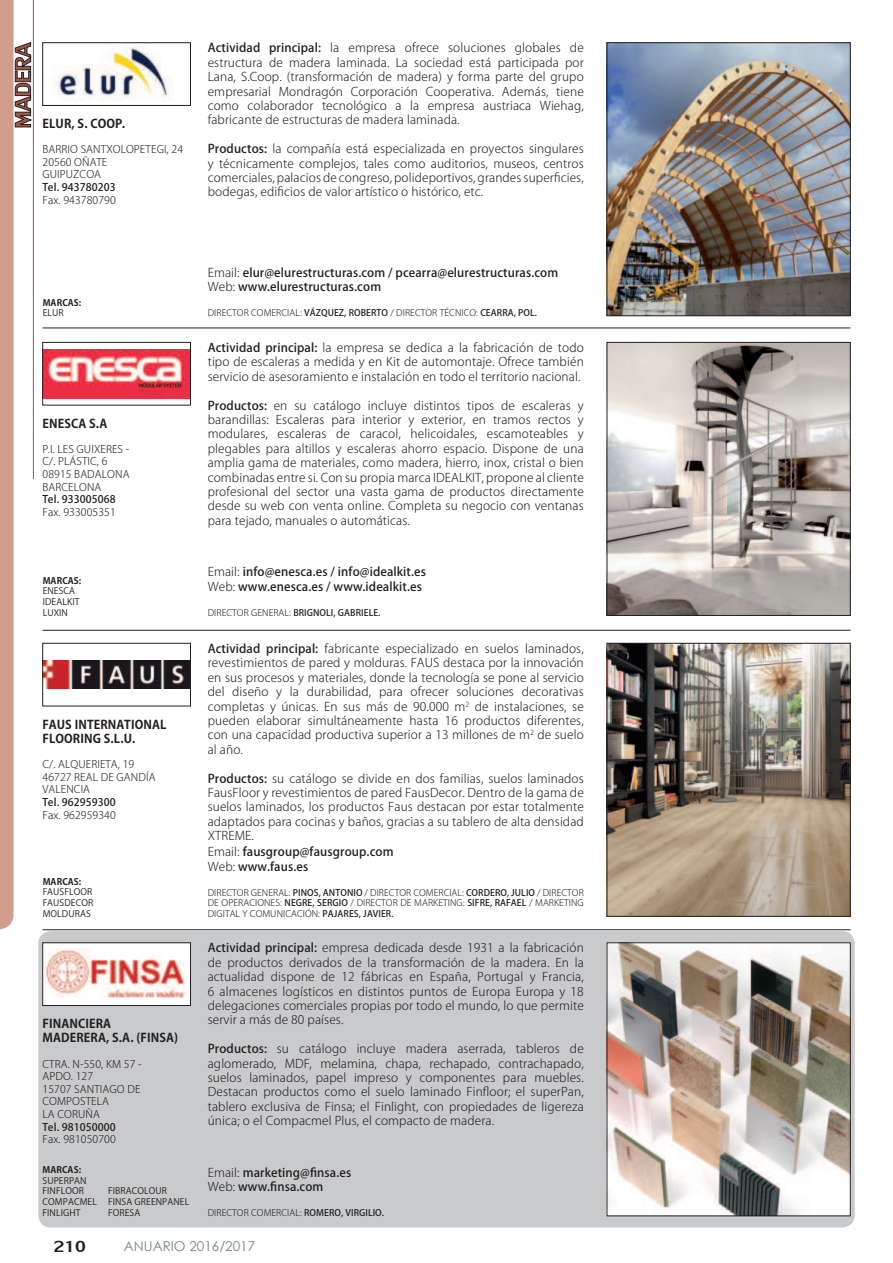
<style>
.page{position:relative;width:893px;height:1263px;background:#fff}
.page>*{position:absolute;margin:0;border:0;box-sizing:border-box;transform-origin:0 0}
.t1{font:24px "Lily UPC";color:#231f20}
.t2{font:13.5px "Century Gothic";color:#7b8387}
.t3{font:300 12px/14.4px "Koz Go Pro";letter-spacing:.01em;color:#231f20;text-align:justify}
.t4{font:500 12px/14.4px "Koz Go Pro";letter-spacing:.01em;color:#231f20}
.t5{font:700 12px/14.4px "Koz Go Pro";letter-spacing:.01em;color:#231f20}
.t6{font:300 10.5px/12.6px "Koz Go Pro";letter-spacing:.01em;color:#231f20}
.t7{font:500 10.5px "Koz Go Pro";letter-spacing:.01em;color:#231f20}
.t8{font:300 9px/10.5px "Koz Go Pro";letter-spacing:.01em;color:#231f20;text-align:justify}
.t9{font:9px/10.8px "Koz Go Pro";letter-spacing:.01em;color:#231f20}
.t10{font:500 9px "Koz Go Pro";letter-spacing:.01em;color:#231f20}
.t11{font:700 9px "Koz Go Pro";letter-spacing:.01em;color:#231f20}
.s1{font-weight:500}
.s2{font-weight:300}
</style>
<div class="page">
<svg style="left:0;top:0;width:31px;height:929px"></svg>
<hr style="left:33px;top:0;width:1px;height:479px;background:#a25641">
<div style="left:38px;top:931px;width:817px;height:296px;background:#c9cacc;border-radius:13px"></div>
<hr style="left:43px;top:328px;width:807px;height:1px;background:#231f20">
<hr style="left:43px;top:630px;width:807px;height:1px;background:#231f20">
<hr style="left:43px;top:929px;width:807px;height:1px;background:#231f20">
<img style="left:609px;top:45px;width:239px;height:269px">
<div style="left:607px;top:43px;width:243px;height:273px;border:1px solid #231f20"></div>
<img style="left:55px;top:46px;width:115px;height:55px">
<div style="left:43px;top:43px;width:148px;height:63px;border:1px solid #231f20"></div>
<img style="left:609px;top:344px;width:239px;height:270px">
<div style="left:607px;top:342px;width:243px;height:274px;border:1px solid #231f20"></div>
<img style="left:45px;top:349px;width:144px;height:49px">
<div style="left:43px;top:342px;width:148px;height:63px;border:1px solid #231f20"></div>
<img style="left:609px;top:645px;width:239px;height:269px">
<div style="left:607px;top:643px;width:243px;height:273px;border:1px solid #231f20"></div>
<img style="left:45px;top:661px;width:144px;height:27px">
<div style="left:43px;top:643px;width:148px;height:63px;border:1px solid #231f20"></div>
<img style="left:609px;top:944px;width:239px;height:270px">
<div style="left:43px;top:943px;width:147px;height:62px;background:#fff"></div>
<img style="left:45px;top:948px;width:142px;height:50px">
<div style="left:43px;top:942px;width:148px;height:64px;border:1px solid #231f20"></div>
<p class="t5" style="left:43px;top:117px;width:84px">ELUR, S. COOP.</p>
<p class="t6" style="left:43px;top:143px;width:142px">BARRIO SANTXOLOPETEGI, 24<br>20560 OÑATE<br>GUIPUZCOA</p>
<p class="t7" style="left:43px;top:180px;width:75px">Tel. 943780203</p>
<p class="t6" style="left:43px;top:193px;width:75px">Fax. 943780790</p>
<p class="t3" style="left:208px;top:41px;width:378px"><span class="s1">Actividad principal:</span> la empresa ofrece soluciones globales de estructura de madera laminada. La sociedad está participada por Lana, S.Coop. (transformación de madera) y forma parte del grupo empresarial Mondragón Corporación Cooperativa. Además, tiene como colaborador tecnológico a la empresa austriaca Wiehag, fabricante de estructuras de madera laminada.</p>
<p class="t3" style="left:208px;top:142px;width:378px"><span class="s1">Productos:</span> la compañía está especializada en proyectos singulares y técnicamente complejos, tales como auditorios, museos, centros comerciales, palacios de congreso, polideportivos, grandes super昀椀cies, bodegas, edi昀椀cios de valor artístico o histórico, etc.</p>
<p class="t11" style="left:43px;top:296px;width:40px">MARCAS:</p>
<p class="t9" style="left:43px;top:308px;width:22px">ELUR</p>
<p class="t5" style="left:43px;top:417px;width:66px">ENESCA S.A</p>
<p class="t6" style="left:43px;top:443px;width:89px">P.I. LES GUIXERES -<br>C/. PLÁSTIC, 6<br>08915 BADALONA<br>BARCELONA</p>
<p class="t7" style="left:43px;top:493px;width:75px">Tel. 933005068</p>
<p class="t6" style="left:43px;top:506px;width:75px">Fax. 933005351</p>
<p class="t11" style="left:43px;top:574px;width:40px">MARCAS:</p>
<p class="t9" style="left:43px;top:586px;width:38px">ENESCA<br>IDEALKIT<br>LUXIN</p>
<p class="t5" style="left:43px;top:718px;width:125px">FAUS INTERNATIONAL<br>FLOORING S.L.U.</p>
<p class="t6" style="left:43px;top:758px;width:115px">C/. ALQUERIETA, 19<br>46727 REAL DE GANDÍA<br>VALENCIA</p>
<p class="t7" style="left:43px;top:795px;width:75px">Tel. 962959300</p>
<p class="t6" style="left:43px;top:808px;width:75px">Fax. 962959340</p>
<p class="t11" style="left:43px;top:875px;width:40px">MARCAS:</p>
<p class="t9" style="left:43px;top:887px;width:52px;text-align:justify">FAUSFLOOR FAUSDECOR MOLDURAS</p>
<p class="t5" style="left:43px;top:1017px;width:137px">FINANCIERA<br>MADERERA, S.A. (FINSA)</p>
<p class="t6" style="left:43px;top:1057px;width:101px">CTRA. N-550, KM 57 -<br>APDO. 127<br>15707 SANTIAGO DE<br>COMPOSTELA<br>LA CORUÑA</p>
<p class="t7" style="left:43px;top:1120px;width:75px">Tel. 981050000</p>
<p class="t6" style="left:43px;top:1133px;width:75px">Fax. 981050700</p>
<p class="t11" style="left:43px;top:1164px;width:40px">MARCAS:</p>
<p class="t9" style="left:43px;top:1175px;width:56px">SUPERPAN<br>FINFLOOR<br>COMPACMEL<br>FINLIGHT</p>
<p class="t9" style="left:108px;top:1186px;width:83px">FIBRACOLOUR<br>FINSA GREENPANEL<br>FORESA</p>
<p class="t4" style="left:208px;top:266px;width:352px"><span class="s2">Email:</span> elur@elurestructuras.com / pcearra@elurestructuras.com<br><span class="s2">Web:</span> www.elurestructuras.com</p>
<p class="t8" style="left:208px;top:307px;width:331px">DIRECTOR COMERCIAL: <span class="s1">VÁZQUEZ, ROBERTO</span> / DIRECTOR TÉCNICO: <span class="s1">CEARRA, POL.</span></p>
<p class="t3" style="left:208px;top:340px;width:378px"><span class="s1">Actividad principal:</span> la empresa se dedica a la fabricación de todo tipo de escaleras a medida y en Kit de automontaje. Ofrece también servicio de asesoramiento e instalación en todo el territorio nacional.</p>
<p class="t3" style="left:208px;top:398px;width:378px"><span class="s1">Productos:</span> en su catálogo incluye distintos tipos de escaleras y barandillas: Escaleras para interior y exterior, en tramos rectos y modulares, escaleras de caracol, helicoidales, escamoteables y plegables para altillos y escaleras ahorro espacio. Dispone de una amplia gama de materiales, como madera, hierro, inox, cristal o bien combinadas entre si. Con su propia marca IDEALKIT, propone al cliente profesional del sector una vasta gama de productos directamente desde su web con venta online. Completa su negocio con ventanas para tejado, manuales o automáticas.</p>
<p class="t4" style="left:208px;top:565px;width:220px"><span class="s2">Email:</span> info@enesca.es / info@idealkit.es<br><span class="s2">Web:</span> www.enesca.es / www.idealkit.es</p>
<p class="t10" style="left:208px;top:606px;width:174px"><span class="s2">DIRECTOR GENERAL:</span> BRIGNOLI, GABRIELE.</p>
<p class="t3" style="left:208px;top:641px;width:378px"><span class="s1">Actividad principal:</span> fabricante especializado en suelos laminados, revestimientos de pared y molduras. FAUS destaca por la innovación en sus procesos y materiales, donde la tecnología se pone al servicio del diseño y la durabilidad, para ofrecer soluciones decorativas completas y únicas. En sus más de 90.000 m<sup>2</sup> de instalaciones, se pueden elaborar simultáneamente hasta 16 productos diferentes, con una capacidad productiva superior a 13 millones de m<sup>2</sup> de suelo al año.</p>
<p class="t3" style="left:208px;top:771px;width:378px"><span class="s1">Productos:</span> su catálogo se divide en dos familias, suelos laminados FausFloor y revestimientos de pared FausDecor. Dentro de la gama de suelos laminados, los productos Faus destacan por estar totalmente adaptados para cocinas y baños, gracias a su tablero de alta densidad XTREME.</p>
<p class="t4" style="left:208px;top:845px;width:187px"><span class="s2">Email:</span> fausgroup@fausgroup.com<br><span class="s2">Web:</span> www.faus.es</p>
<p class="t8" style="left:208px;top:887px;width:378px">DIRECTOR GENERAL: <span class="s1">PINOS, ANTONIO</span> / DIRECTOR COMERCIAL: <span class="s1">CORDERO, JULIO</span> / DIRECTOR DE OPERACIONES: <span class="s1">NEGRE, SERGIO</span> / DIRECTOR DE MARKETING: <span class="s1">SIFRE, RAFAEL</span> / MARKETING DIGITAL Y COMUNICACIÓN: <span class="s1">PAJARES, JAVIER.</span></p>
<p class="t3" style="left:208px;top:941px;width:378px"><span class="s1">Actividad principal:</span> empresa dedicada desde 1931 a la fabricación de productos derivados de la transformación de la madera. En la actualidad dispone de 12 fábricas en España, Portugal y Francia, 6 almacenes logísticos en distintos puntos de Europa Europa y 18 delegaciones comerciales propias por todo el mundo, lo que permite servir a más de 80 países.</p>
<p class="t3" style="left:208px;top:1042px;width:378px"><span class="s1">Productos:</span> su catálogo incluye madera aserrada, tableros de aglomerado, MDF, melamina, chapa, rechapado, contrachapado, suelos laminados, papel impreso y componentes para muebles.<br>Destacan productos como el suelo laminado Fin昀氀oor; el superPan, tablero exclusiva de Finsa; el Finlight, con propiedades de ligereza única; o el Compacmel Plus, el compacto de madera.</p>
<p class="t4" style="left:208px;top:1166px;width:145px"><span class="s2">Email:</span> marketing@昀椀nsa.es<br><span class="s2">Web:</span> www.昀椀nsa.com</p>
<p class="t8" style="left:208px;top:1207px;width:178px">DIRECTOR COMERCIAL: <span class="s1">ROMERO, VIRGILIO.</span></p>
<h1 class="t1" style="left:54px;top:1229px;width:34px">210</h1>
<p class="t2" style="left:124px;top:1241px;width:133px">ANUARIO 2016/2017</p>
</div>
